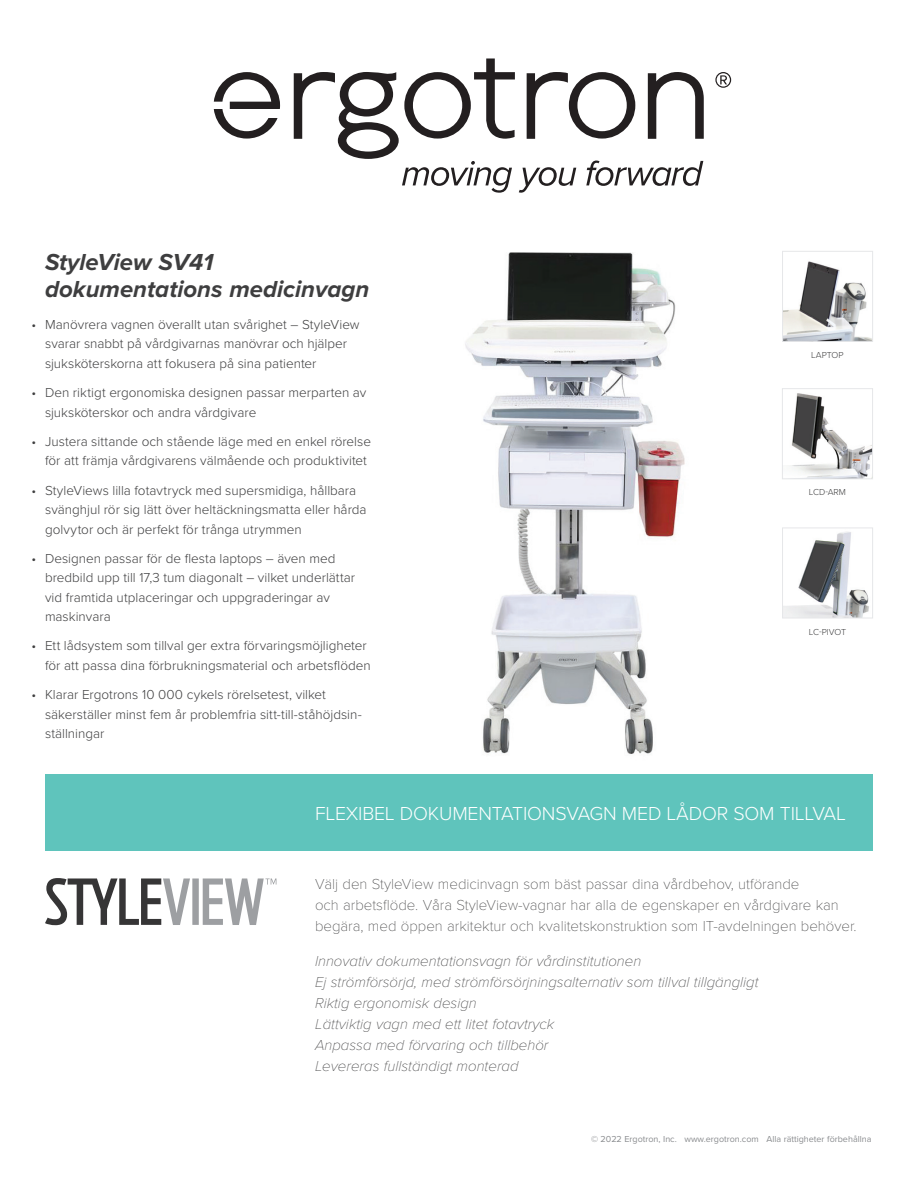
<style>
.page{position:relative;width:918px;height:1188px;background:#fff}
.page>*{position:absolute;margin:0;border:0;box-sizing:border-box;transform-origin:0 0}
.t1{font:italic 700 24px/27px "Proxima Nova";color:#3e3e3f}
.t2{font:300 19.5px "Proxima Nova";letter-spacing:-.01em;color:#fff}
.t3{font:italic 100 15px/21px "Proxima Nova";color:#3e3e3f}
.t4{font:100 15px/21px "Proxima Nova T";color:#3e3e3f}
.t5{font:300 13.5px/19.5px "Proxima Nova";color:#3e3e3f}
.t6{font:9px "Proxima Nova";color:#8a8c8f}
.t7{font:300 9px "Proxima Nova";color:#3e3e3f}
</style>
<div class="page">
<img style="left:465px;top:252px;width:220px;height:503px">
<div style="left:45px;top:774px;width:828px;height:76px;background:#5fc4bc"></div>
<svg style="left:715px;top:72px;width:16px;height:16px"></svg>
<svg style="left:214px;top:72px;width:66px;height:67px"></svg>
<svg style="left:294px;top:58px;width:410px;height:135px"></svg>
<svg style="left:782px;top:251px;width:91px;height:91px"></svg>
<svg style="left:782px;top:388px;width:91px;height:91px"></svg>
<svg style="left:782px;top:527px;width:91px;height:92px"></svg>
<svg style="left:45px;top:878px;width:231px;height:47px"></svg>
<h1 class="t1" style="left:45px;top:249px;width:326px">StyleView SV41 dokumentations medicinvagn</h1>
<p class="t5" style="left:45px;top:314px;width:316px;text-indent:-14px">• Manövrera vagnen överallt utan svårighet – StyleView svarar snabbt på vårdgivarnas manövrar och hjälper sjuksköterskorna att fokusera på sina patienter</p>
<p class="t5" style="left:45px;top:382px;width:323px;text-indent:-14px">• Den riktigt ergonomiska designen passar merparten av sjuksköterskor och andra vårdgivare</p>
<p class="t5" style="left:45px;top:431px;width:328px;text-indent:-14px">• Justera sittande och stående läge med en enkel rörelse för att främja vårdgivarens välmående och produktivitet</p>
<p class="t5" style="left:45px;top:480px;width:323px;text-indent:-14px">• StyleViews lilla fotavtryck med supersmidiga, hållbara svänghjul rör sig lätt över heltäckningsmatta eller hårda golvytor och är perfekt för trånga utrymmen</p>
<p class="t5" style="left:45px;top:548px;width:312px;text-indent:-14px">• Designen passar för de flesta laptops – även med bredbild upp till 17,3 tum diagonalt – vilket underlättar vid framtida utplaceringar och uppgraderingar av maskinvara</p>
<p class="t5" style="left:32px;top:635px;width:341px;text-align:right">• Ett lådsystem som tillval ger extra förvaringsmöjligheter för att passa dina förbrukningsmaterial och arbetsflöden</p>
<p class="t5" style="left:45px;top:684px;width:318px;text-indent:-14px">• Klarar Ergotrons 10 000 cykels rörelsetest, vilket säkerställer minst fem år problemfria sitt-till-ståhöjdsin&shy;ställningar</p>
<p class="t7" style="left:811px;top:348px;width:34px">LAPTOP</p>
<p class="t7" style="left:809px;top:486px;width:39px">LCD-ARM</p>
<p class="t7" style="left:809px;top:626px;width:39px">LC-PIVOT</p>
<h2 class="t2" style="left:315px;top:799px;width:532px">FLEXIBEL DOKUMENTATIONSVAGN MED LÅDOR SOM TILLVAL</h2>
<p class="t4" style="left:315px;top:874px;width:543px">Välj den StyleView medicinvagn som bäst passar dina vårdbehov, utförande<br>och arbetsflöde. Våra StyleView-vagnar har alla de egenskaper en vårdgivare kan begära, med öppen arkitektur och kvalitetskonstruktion som IT-avdelningen behöver.</p>
<p class="t3" style="left:315px;top:951px;width:445px">Innovativ dokumentationsvagn för vårdinstitutionen<br>Ej strömförsörjd, med strömförsörjningsalternativ som tillval tillgängligt Riktig ergonomisk design<br>Lättviktig vagn med ett litet fotavtryck<br>Anpassa med förvaring och tillbehör<br>Levereras fullständigt monterad</p>
<p class="t6" style="left:591px;top:1134px;width:282px">© 2022 Ergotron, Inc. www.ergotron.com Alla rättigheter förbehållna</p>
</div>
